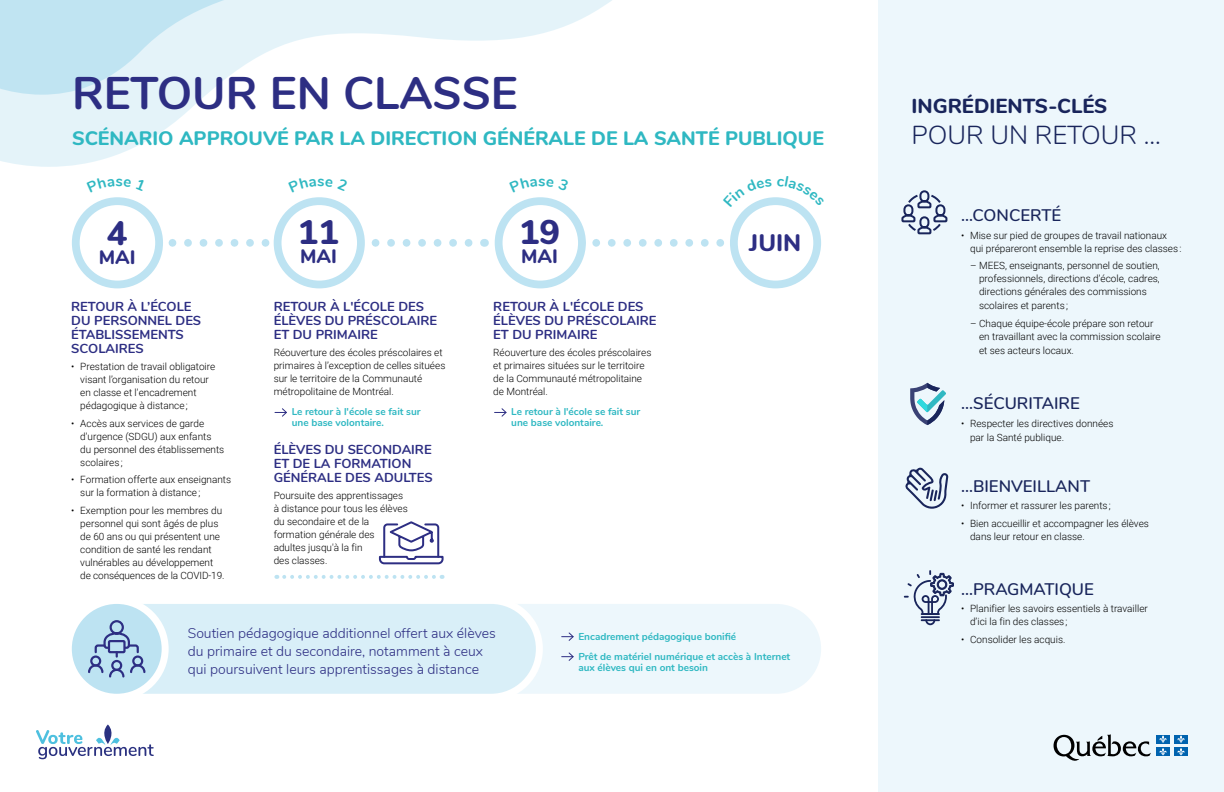
<style>
.page{position:relative;width:1224px;height:792px;background:#fff}
.page>*{position:absolute;margin:0;border:0;box-sizing:border-box;transform-origin:0 0}
.t1{font:700 45.6px "Nunito";color:#2d2e83}
.t2{font:800 34.2px "Nunito";color:#2d2e83}
.t3{font:300 26px "Nunito";color:#19255b}
.t4{font:800 24px "Nunito";color:#2d2e83}
.t5{font:800 20.3px "Nunito";color:#19255b}
.t6{font:800 19.5px "Nunito";color:#2fb8c2}
.t7{font:800 19.5px "Nunito";color:#2d2e83}
.t8{font:600 16.8px "Nunito";color:#19255b}
.t9{font:300 14px/18px "Nunito";color:#2d2e83}
.t10{font:700 13px/14px "Nunito";color:#2d2e83}
.t11{font:300 10px/13px "Roboto";color:#000}
.t12{font:700 10px/11px "Nunito";color:#2fb8c2}
</style>
<div class="page">
<svg style="left:172px;top:239px;width:102px;height:8px"></svg>
<div style="left:88px;top:604px;width:733px;height:90px;background:#edf7fc;border-radius:45px"></div>
<div style="left:84px;top:600px;width:455px;height:97px;background:#d9eff8;border-radius:48px"></div>
<div style="left:81px;top:597px;width:462px;height:104px;border:7px solid #fff;border-radius:48px"></div>
<svg style="left:68px;top:600px;width:97px;height:97px;background:#c9e8f4"></svg>
<div style="left:65px;top:597px;width:104px;height:104px;border:7px solid #fff;border-radius:50%"></div>
<div style="left:878px;top:0;width:346px;height:792px;background:#edf7fc"></div>
<svg style="left:0;top:0;width:612px;height:167px"></svg>
<svg style="left:0;top:0;width:293px;height:95px;background:#d4ecf6"></svg>
<div style="left:72px;top:197px;width:91px;height:91px;border:8px solid #bde3f2;border-radius:50%"></div>
<svg style="left:275px;top:408px;width:12px;height:9px"></svg>
<svg style="left:378px;top:521px;width:66px;height:44px"></svg>
<svg style="left:495px;top:408px;width:12px;height:9px"></svg>
<svg style="left:371px;top:239px;width:102px;height:8px"></svg>
<svg style="left:596px;top:239px;width:128px;height:8px"></svg>
<svg style="left:901px;top:190px;width:47px;height:45px"></svg>
<svg style="left:910px;top:383px;width:36px;height:42px"></svg>
<svg style="left:905px;top:467px;width:44px;height:42px"></svg>
<div style="left:274px;top:197px;width:91px;height:91px;border:8px solid #bde3f2;border-radius:50%"></div>
<div style="left:495px;top:197px;width:91px;height:91px;border:8px solid #bde3f2;border-radius:50%"></div>
<div style="left:730px;top:197px;width:91px;height:91px;border:8px solid #bde3f2;border-radius:50%"></div>
<svg style="left:904px;top:570px;width:50px;height:55px"></svg>
<svg style="left:87px;top:619px;width:60px;height:60px;background:#a2c1dd"></svg>
<svg style="left:562px;top:632px;width:12px;height:9px"></svg>
<svg style="left:562px;top:652px;width:12px;height:9px"></svg>
<svg style="left:284px;top:575px;width:159px;height:4px"></svg>
<img style="left:1053px;top:734px;width:135px;height:27px">
<img style="left:37px;top:724px;width:117px;height:35px">
<svg style="left:748px;top:197px;width:56px;height:10px"></svg>
<h1 class="t1" style="left:72px;top:60px;width:447px">RETOUR EN CLASSE</h1>
<h3 class="t6" style="left:72px;top:127px;width:753px">SCÉNARIO APPROUVÉ PAR LA DIRECTION GÉNÉRALE DE LA SANTÉ PUBLIQUE</h3>
<h2 class="t2" style="left:107px;top:213px;width:22px">4</h2>
<h3 class="t7" style="left:99px;top:246px;width:38px">MAI</h3>
<h3 class="t10" style="left:71px;top:299px;width:131px">RETOUR À L’ÉCOLE<br>DU PERSONNEL DES<br>ÉTABLISSEMENTS<br>SCOLAIRES</h3>
<p class="t11" style="left:80px;top:361px;width:137px;text-indent:-9px">• Prestation de travail obligatoire visant l’organisation du retour en classe et l’encadrement pédagogique à distance ;</p>
<p class="t11" style="left:80px;top:418px;width:146px;text-indent:-9px">• Accès aux services de garde d’urgence (SDGU) aux enfants du personnel des établissements scolaires ;</p>
<p class="t11" style="left:80px;top:474px;width:152px;text-indent:-9px">• Formation offerte aux enseignants sur la formation à distance ;</p>
<p class="t11" style="left:80px;top:505px;width:146px;text-indent:-9px">• Exemption pour les membres du personnel qui sont âgés de plus de 60 ans ou qui présentent une condition de santé les rendant vulnérables au développement de conséquences de la COVID-19.</p>
<h2 class="t2" style="left:298px;top:212px;width:43px">11</h2>
<h3 class="t7" style="left:300px;top:245px;width:38px">MAI</h3>
<h3 class="t10" style="left:274px;top:299px;width:165px">RETOUR À L'ÉCOLE DES<br>ÉLÈVES DU PRÉSCOLAIRE<br>ET DU PRIMAIRE</h3>
<p class="t11" style="left:274px;top:346px;width:173px">Réouverture des écoles préscolaires et primaires à l’exception de celles situées sur le territoire de la Communauté métropolitaine de Montréal.</p>
<p class="t12" style="left:292px;top:406px;width:131px">Le retour à l'école se fait sur une base volontaire.</p>
<h3 class="t10" style="left:274px;top:442px;width:161px">ÉLÈVES DU SECONDAIRE<br>ET DE LA FORMATION<br>GÉNÉRALE DES ADULTES</h3>
<p class="t11" style="left:274px;top:490px;width:136px">Poursuite des apprentissages à distance pour tous les élèves du secondaire et de la formation générale des adultes jusqu'à la fin<br>des classes.</p>
<h2 class="t2" style="left:519px;top:212px;width:43px">19</h2>
<h3 class="t7" style="left:521px;top:245px;width:38px">MAI</h3>
<h3 class="t10" style="left:493px;top:299px;width:165px">RETOUR À L'ÉCOLE DES<br>ÉLÈVES DU PRÉSCOLAIRE<br>ET DU PRIMAIRE</h3>
<p class="t11" style="left:493px;top:346px;width:160px">Réouverture des écoles préscolaires et primaires situées sur le territoire de la Communauté métropolitaine de Montréal.</p>
<p class="t12" style="left:511px;top:406px;width:131px">Le retour à l'école se fait sur une base volontaire.</p>
<h3 class="t4" style="left:749px;top:228px;width:53px">JUIN</h3>
<h3 class="t9" style="left:188px;top:623px;width:309px">Soutien pédagogique additionnel offert aux élèves du primaire et du secondaire, notamment à ceux qui poursuivent leurs apprentissages à distance</h3>
<p class="t12" style="left:578px;top:626px;width:213px;line-height:20px">Encadrement pédagogique bonifié<br>Prêt de matériel numérique et accès à Internet</p>
<p class="t12" style="left:578px;top:661px;width:131px">aux élèves qui en ont besoin</p>
<h3 class="t5" style="left:912px;top:94px;width:197px">INGRÉDIENTS-CLÉS</h3>
<h3 class="t3" style="left:912px;top:126px;width:251px">POUR UN RETOUR ...</h3>
<h3 class="t8" style="left:961px;top:206px;width:102px">...CONCERTÉ</h3>
<p class="t11" style="left:970px;top:230px;width:213px;text-indent:-9px">• Mise sur pied de groupes de travail nationaux qui prépareront ensemble la reprise des classes :</p>
<p class="t11" style="left:979px;top:260px;width:182px;text-align:justify;text-indent:-9px">– MEES, enseignants, personnel de soutien, professionnels, directions d’école, cadres, directions générales des commissions</p>
<p class="t11" style="left:979px;top:299px;width:90px">scolaires et parents ;</p>
<p class="t11" style="left:979px;top:318px;width:183px;text-indent:-9px">– Chaque équipe-école prépare son retour en travaillant avec la commission scolaire</p>
<p class="t11" style="left:979px;top:343px;width:96px">et ses acteurs locaux.</p>
<h3 class="t8" style="left:961px;top:393px;width:120px">...SÉCURITAIRE</h3>
<p class="t11" style="left:970px;top:418px;width:145px;line-height:14px;text-indent:-9px">• Respecter les directives données par la Santé publique.</p>
<h3 class="t8" style="left:961px;top:476px;width:131px">...BIENVEILLANT</h3>
<p class="t11" style="left:961px;top:500px;width:151px">• Informer et rassurer les parents ;</p>
<p class="t11" style="left:970px;top:517px;width:180px;text-indent:-9px">• Bien accueillir et accompagner les élèves dans leur retour en classe.</p>
<h3 class="t8" style="left:961px;top:579px;width:134px">...PRAGMATIQUE</h3>
<p class="t11" style="left:970px;top:603px;width:179px;text-indent:-9px">• Planifier les savoirs essentiels à travailler d’ici la fin des classes ;</p>
<p class="t11" style="left:961px;top:633px;width:106px">• Consolider les acquis.</p>
</div>
